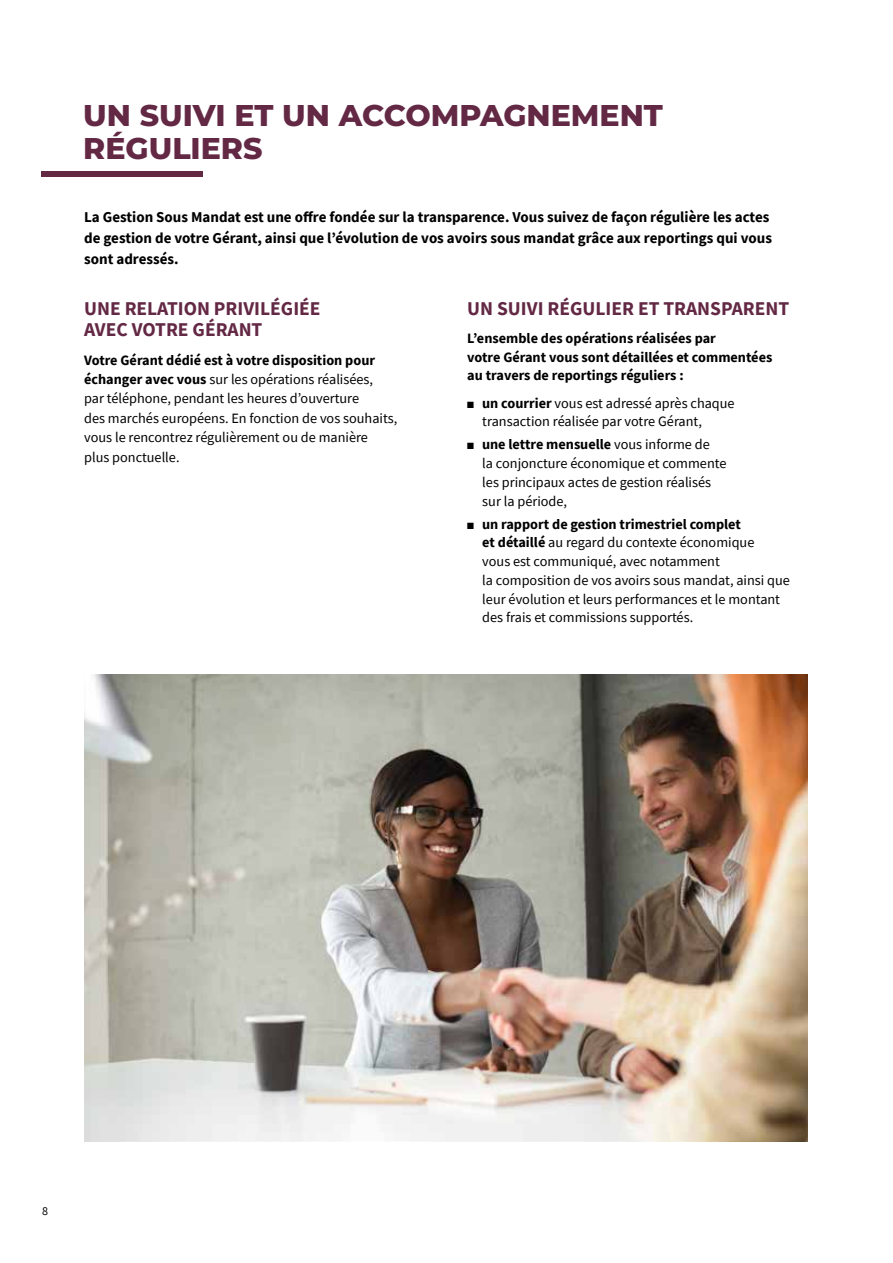
<style>
.page{position:relative;width:893px;height:1263px;background:#fff}
.page>*{position:absolute;margin:0;border:0;box-sizing:border-box;transform-origin:0 0}
.t1{font:800 30px/33px "Montserrat";color:#632844}
.t2{font:700 19.5px/21px "Source Sans Pro";color:#632844}
.t3{font:700 15px/21px "Source Sans Pro";color:#000}
.t4{font:14.25px/18.8px "Source Sans Pro";color:#000}
.t5{font:700 14.25px/18.8px "Source Sans Pro";color:#000}
.t6{font:12px "Source Sans Pro";color:#000}
.s1{font-weight:700}
</style>
<div class="page">
<img style="left:84px;top:675px;width:724px;height:466px">
<div style="left:41px;top:171px;width:161px;height:6px;background:#632844"></div>
<h1 class="t1" style="left:83px;top:98px;width:581px">UN SUIVI ET UN ACCOMPAGNEMENT<br>RÉGULIERS</h1>
<p class="t3" style="left:84px;top:206px;width:689px">La Gestion Sous Mandat est une offre fondée sur la transparence. Vous suivez de façon régulière les actes de gestion de votre Gérant, ainsi que l’évolution de vos avoirs sous mandat grâce aux reportings qui vous sont adressés.</p>
<h2 class="t2" style="left:84px;top:298px;width:238px">UNE RELATION PRIVILÉGIÉE<br>AVEC VOTRE GÉRANT</h2>
<p class="t4" style="left:84px;top:350px;width:315px;line-height:19.5px"><span class="s1">Votre Gérant dédié est à votre disposition pour échanger avec vous</span> sur les opérations réalisées,<br>par téléphone, pendant les heures d’ouverture<br>des marchés européens. En fonction de vos souhaits, vous le rencontrez régulièrement ou de manière<br>plus ponctuelle.</p>
<h2 class="t2" style="left:467px;top:298px;width:324px">UN SUIVI RÉGULIER ET TRANSPARENT</h2>
<p class="t5" style="left:467px;top:328px;width:307px">L’ensemble des opérations réalisées par<br>votre Gérant vous sont détaillées et commentées au travers de reportings réguliers :</p>
<p class="t4" style="left:482px;top:393px;width:254px;text-indent:-15px">■ <span class="s1">un courrier</span> vous est adressé après chaque transaction réalisée par votre Gérant,</p>
<p class="t4" style="left:482px;top:435px;width:246px;text-indent:-15px">■ <span class="s1">une lettre mensuelle</span> vous informe de<br>la conjoncture économique et commente les principaux actes de gestion réalisés sur la période,</p>
<p class="t4" style="left:482px;top:514px;width:309px;text-indent:-15px">■ <span class="s1">un rapport de gestion trimestriel complet<br>et détaillé</span> au regard du contexte économique<br>vous est communiqué, avec notamment<br>la composition de vos avoirs sous mandat, ainsi que leur évolution et leurs performances et le montant des frais et commissions supportés.</p>
<p class="t6" style="left:42px;top:1203px;width:7px">8</p>
</div>
